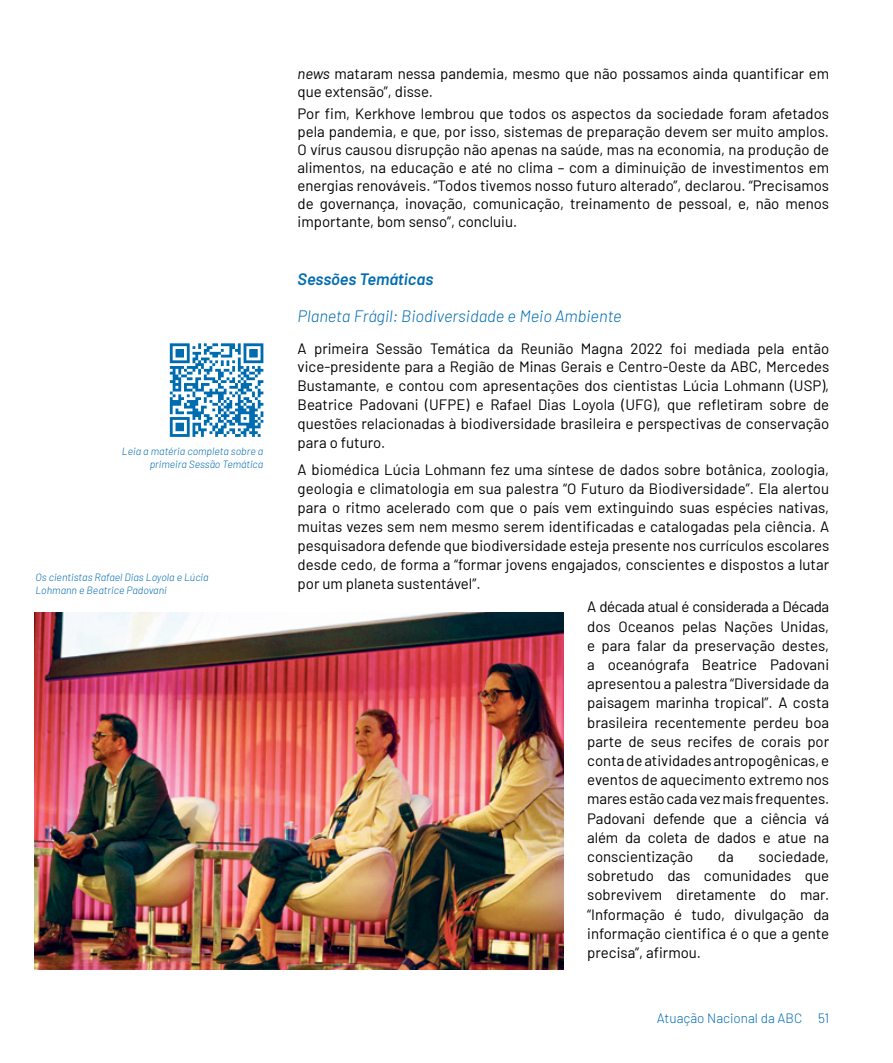
<style>
.page{position:relative;width:893px;height:1063px;background:#fff}
.page>*{position:absolute;margin:0;border:0;box-sizing:border-box;transform-origin:0 0}
.t1{font:italic 300 16.5px "Barlow";color:#006cb0}
.t2{font:italic 600 16.5px "Barlow";color:#006cb0}
.t3{font:15px/19.2px "Barlow";color:#000;text-align:justify}
.t4{font:300 13.5px "Barlow";color:#006cb0}
.t5{font:italic 300 10.5px/12.6px "Barlow";color:#006cb0;text-align:right}
.s1{font-style:italic}
</style>
<div class="page">
<img style="left:35px;top:612px;width:528px;height:358px">
<svg style="left:170px;top:343px;width:93px;height:94px"></svg>
<p class="t5" style="left:122px;top:444px;width:143px">Leia a matéria completa sobre a primeira Sessão Temática</p>
<p class="t5" style="left:36px;top:571px;width:175px;text-align:left">Os cientistas Rafael Dias Loyola e Lúcia<br>Lohmann e Beatrice Padovani</p>
<p class="t3" style="left:298px;top:63px;width:533px;line-height:18px"><span class="s1">news</span> mataram nessa pandemia, mesmo que não possamos ainda quantificar em que extensão”, disse.</p>
<p class="t3" style="left:298px;top:103px;width:533px;line-height:18px">Por fim, Kerkhove lembrou que todos os aspectos da sociedade foram afetados pela pandemia, e que, por isso, sistemas de preparação devem ser muito amplos.<br>O vírus causou disrupção não apenas na saúde, mas na economia, na produção de alimentos, na educação e até no clima – com a diminuição de investimentos em energias renováveis. “Todos tivemos nosso futuro alterado”, declarou. “Precisamos de governança, inovação, comunicação, treinamento de pessoal, e, não menos importante, bom senso”, concluiu.</p>
<p class="t2" style="left:298px;top:267px;width:137px">Sessões Temáticas</p>
<p class="t1" style="left:298px;top:304px;width:325px">Planeta Frágil: Biodiversidade e Meio Ambiente</p>
<p class="t3" style="left:298px;top:338px;width:533px">A primeira Sessão Temática da Reunião Magna 2022 foi mediada pela então vice-presidente para a Região de Minas Gerais e Centro-Oeste da ABC, Mercedes Bustamante, e contou com apresentações dos cientistas Lúcia Lohmann (USP), Beatrice Padovani (UFPE) e Rafael Dias Loyola (UFG), que refletiram sobre de questões relacionadas à biodiversidade brasileira e perspectivas de conservação para o futuro.</p>
<p class="t3" style="left:298px;top:459px;width:533px">A biomédica Lúcia Lohmann fez uma síntese de dados sobre botânica, zoologia, geologia e climatologia em sua palestra “O Futuro da Biodiversidade”. Ela alertou para o ritmo acelerado com que o país vem extinguindo suas espécies nativas, muitas vezes sem nem mesmo serem identificadas e catalogadas pela ciência. A pesquisadora defende que biodiversidade esteja presente nos currículos escolares desde cedo, de forma a “formar jovens engajados, conscientes e dispostos a lutar por um planeta sustentável”.</p>
<p class="t3" style="left:587px;top:596px;width:243px">A década atual é considerada a Década dos Oceanos pelas Nações Unidas, e para falar da preservação destes, a oceanógrafa Beatrice Padovani apresentou a palestra “Diversidade da paisagem marinha tropical”. A costa brasileira recentemente perdeu boa parte de seus recifes de corais por conta de atividades antropogênicas, e eventos de aquecimento extremo nos mares estão cada vez mais frequentes.<br>Padovani defende que a ciência vá além da coleta de dados e atue na conscientização</p>
<p class="t3" style="left:587px;top:846px;width:243px;text-indent:171px">sociedade, sobretudo das comunidades que sobrevivem diretamente do mar. “Informação é tudo, divulgação da informação cientifica é o que a gente precisa”, afirmou.</p>
<p class="t3" style="left:718px;top:846px;width:17px">da</p>
<p class="t4" style="left:657px;top:1008px;width:174px">Atuação Nacional da ABC 51</p>
</div>
